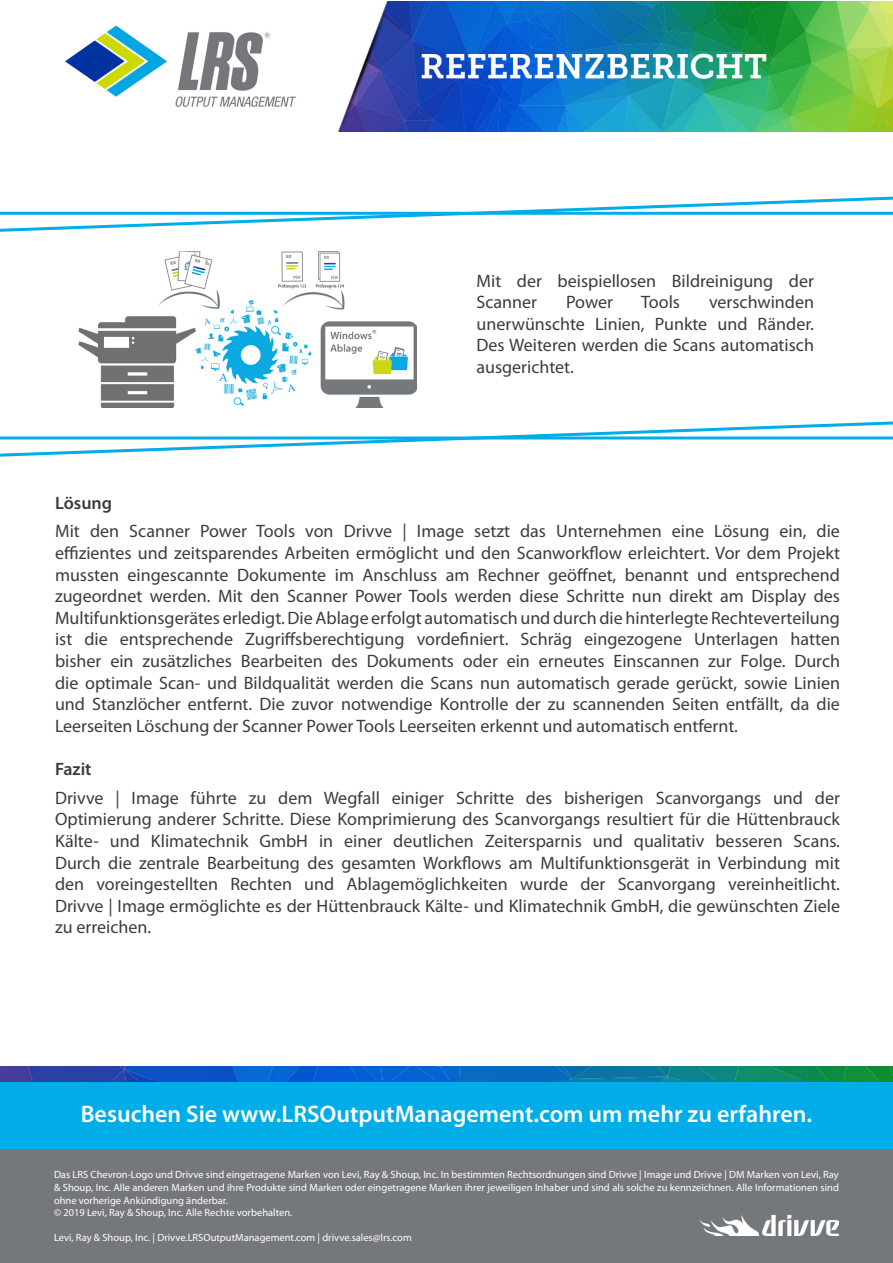
<style>
.page{position:relative;width:893px;height:1263px;background:#fff}
.page>*{position:absolute;margin:0;border:0;box-sizing:border-box;transform-origin:0 0}
.t1{font:600 24px "Myriad Pro";color:#fff}
.t2{font:18px/21.6px "Myriad Pro";color:#3c3c3b;text-align:justify}
.t3{font:600 18px "Myriad Pro";color:#3c3c3b}
.t4{font:10.5px/12.6px "Myriad Pro";color:#fff}
</style>
<div class="page">
<img style="left:65px;top:1px;width:828px;height:130px">
<div style="left:0;top:1148px;width:893px;height:115px;background:#75787b"></div>
<img style="left:700px;top:1214px;width:139px;height:21px">
<img style="left:0;top:1148px;width:893px;height:1px">
<svg style="left:0;top:196px;width:893px;height:261px"></svg>
<div style="left:0;top:1081px;width:893px;height:67px;background:#00ade9"></div>
<img style="left:0;top:1066px;width:893px;height:16px">
<img style="left:79px;top:251px;width:338px;height:157px">
<p class="t2" style="left:476px;top:270px;width:339px">Mit der beispiellosen Bildreinigung der<br>Scanner</p>
<p class="t2" style="left:476px;top:292px;width:339px;text-indent:233px">verschwinden unerwünschte Linien, Punkte und Ränder.<br>Des Weiteren werden die Scans automatisch ausgerichtet.</p>
<p class="t2" style="left:566px;top:292px;width:48px">Power</p>
<p class="t2" style="left:641px;top:292px;width:40px">Tools</p>
<p class="t3" style="left:55px;top:492px;width:59px">Lösung</p>
<p class="t2" style="left:55px;top:521px;width:786px">Mit den Scanner Power Tools von Drivve | Image setzt das Unternehmen eine Lösung ein, die effizientes und zeitsparendes Arbeiten ermöglicht und den Scanworkflow erleichtert. Vor dem Projekt mussten eingescannte Dokumente im Anschluss am Rechner geöffnet, benannt und entsprechend zugeordnet werden. Mit den Scanner Power Tools werden diese Schritte nun direkt am Display des Multifunktionsgerätes erledigt. Die Ablage erfolgt automatisch und durch die hinterlegte Rechteverteilung ist die entsprechende Zugriffsberechtigung vordefiniert. Schräg eingezogene Unterlagen hatten bisher ein zusätzliches Bearbeiten des Dokuments oder ein erneutes Einscannen zur Folge. Durch die optimale Scan- und Bildqualität werden die Scans nun automatisch gerade gerückt, sowie Linien und Stanzlöcher entfernt. Die zuvor notwendige Kontrolle der zu scannenden Seiten entfällt, da die Leerseiten Löschung der Scanner Power Tools Leerseiten erkennt und automatisch entfernt.</p>
<p class="t3" style="left:55px;top:759px;width:38px">Fazit</p>
<p class="t2" style="left:55px;top:787px;width:786px">Drivve | Image führte zu dem Wegfall einiger Schritte des bisherigen Scanvorgangs und der Optimierung anderer Schritte. Diese Komprimierung des Scanvorgangs resultiert für die Hüttenbrauck Kälte- und Klimatechnik GmbH in einer deutlichen Zeitersparnis und qualitativ besseren Scans.<br>Durch die zentrale Bearbeitung des gesamten Workflows am Multifunktionsgerät in Verbindung mit den voreingestellten Rechten und Ablagemöglichkeiten wurde der Scanvorgang vereinheitlicht.<br>Drivve | Image ermöglichte es der Hüttenbrauck Kälte- und Klimatechnik GmbH, die gewünschten Ziele zu erreichen.</p>
<h1 class="t1" style="left:81px;top:1101px;width:733px">Besuchen Sie www.LRSOutputManagement.com um mehr zu erfahren.</h1>
<p class="t4" style="left:54px;top:1169px;width:786px">Das LRS Chevron-Logo und Drivve sind eingetragene Marken von Levi, Ray &amp; Shoup, Inc. In bestimmten Rechtsordnungen sind Drivve | Image und Drivve | DM Marken von Levi, Ray &amp; Shoup, Inc. Alle anderen Marken und ihre Produkte sind Marken oder eingetragene Marken ihrer jeweiligen Inhaber und sind als solche zu kennzeichnen. Alle Informationen sind ohne vorherige Ankündigung änderbar.<br>© 2019 Levi, Ray &amp; Shoup, Inc. Alle Rechte vorbehalten.</p>
<p class="t4" style="left:54px;top:1232px;width:359px">Levi, Ray &amp; Shoup, Inc. | Drivve.LRSOutputManagement.com | drivve.sales@lrs.com</p>
</div>
